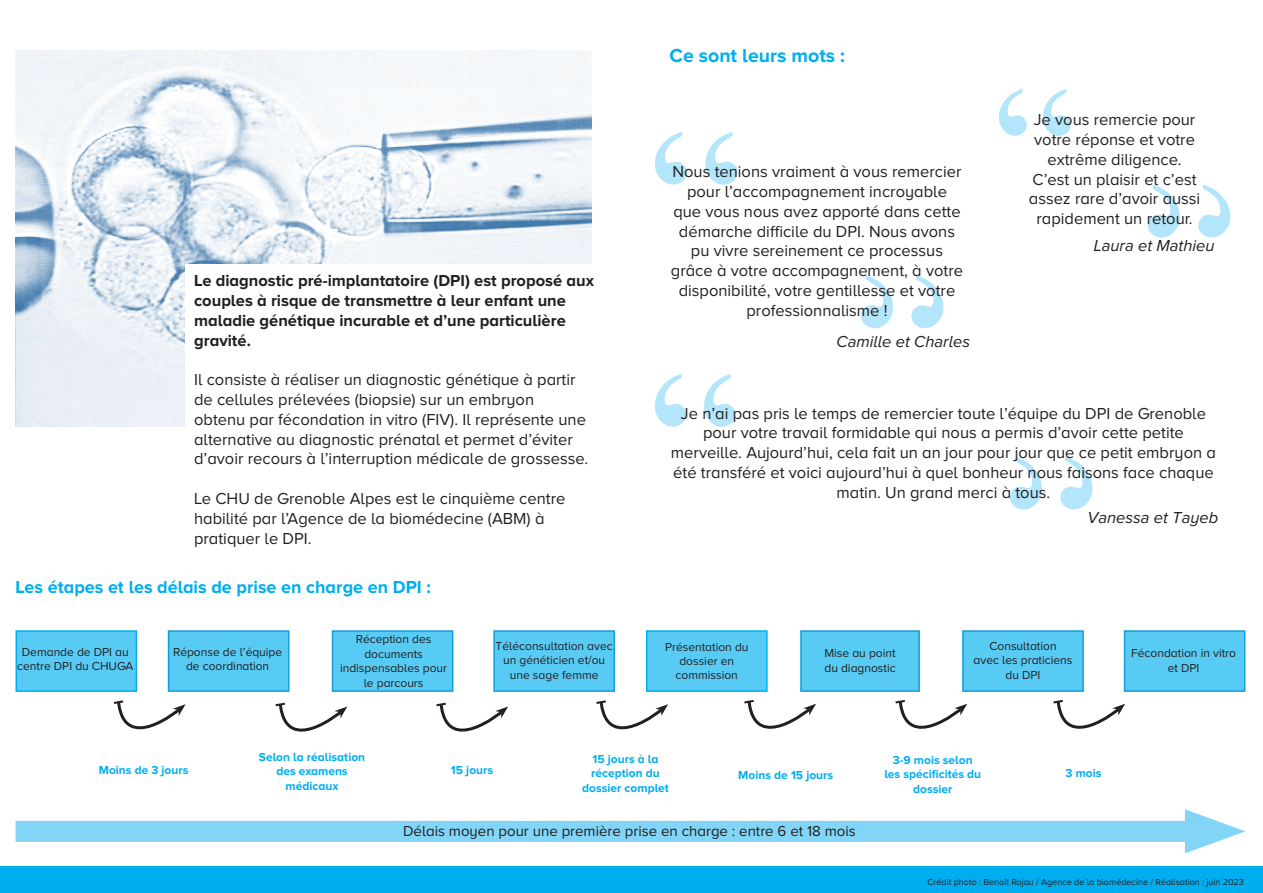
<style>
.page{position:relative;width:1263px;height:893px;background:#fff}
.page>*{position:absolute;margin:0;border:0;box-sizing:border-box;transform-origin:0 0}
.t1{font:700 19.5px "Proxima Nova A";color:#00aeef}
.t2{font:700 18px "Proxima Nova A";color:#00aeef}
.t3{font:16.5px/19.8px "Proxima Nova A";color:#231f20;text-align:center}
.t4{font:700 16.5px/19.8px "Proxima Nova A";color:#231f20}
.t5{font:italic 16.5px "Proxima Nova A";color:#231f20}
.t6{font:15px "Proxima Nova A";color:#231f20}
.t7{font:12px/14.4px "Proxima Nova A";color:#231f20;text-align:center}
.t8{font:700 12px/14.4px "Proxima Nova A";color:#00aeef;text-align:center}
.t9{font:9px "Proxima Nova A";color:#231f20}
</style>
<div class="page">
<div style="left:0;top:867px;width:1263px;height:26px;background:#00aeef"></div>
<div style="left:16px;top:821px;width:1193px;height:21px;background:#82d5f7"></div>
<svg style="left:1185px;top:809px;width:60px;height:44px"></svg>
<img style="left:16px;top:50px;width:575px;height:377px">
<div style="left:186px;top:265px;width:420px;height:297px;background:#fff"></div>
<svg style="left:705px;top:132px;width:33px;height:53px"></svg>
<svg style="left:655px;top:132px;width:32px;height:53px"></svg>
<svg style="left:1042px;top:89px;width:29px;height:47px"></svg>
<svg style="left:999px;top:89px;width:28px;height:47px"></svg>
<svg style="left:704px;top:374px;width:31px;height:53px"></svg>
<svg style="left:655px;top:374px;width:31px;height:53px"></svg>
<svg style="left:861px;top:275px;width:32px;height:54px"></svg>
<svg style="left:911px;top:275px;width:32px;height:53px"></svg>
<svg style="left:1147px;top:185px;width:33px;height:53px"></svg>
<svg style="left:1198px;top:184px;width:32px;height:54px"></svg>
<svg style="left:1010px;top:457px;width:32px;height:53px"></svg>
<svg style="left:1060px;top:456px;width:32px;height:54px"></svg>
<div style="left:493px;top:630px;width:122px;height:62px;background:#58cbf4;border:2px solid #149dd9"></div>
<div style="left:332px;top:630px;width:121px;height:62px;background:#58cbf4;border:2px solid #149dd9"></div>
<div style="left:16px;top:630px;width:121px;height:62px;background:#58cbf4;border:2px solid #00aeef"></div>
<div style="left:168px;top:630px;width:121px;height:62px;background:#58cbf4;border:2px solid #149dd9"></div>
<svg style="left:113px;top:700px;width:73px;height:30px"></svg>
<svg style="left:275px;top:702px;width:72px;height:30px"></svg>
<svg style="left:436px;top:702px;width:72px;height:30px"></svg>
<svg style="left:596px;top:700px;width:72px;height:30px"></svg>
<div style="left:1124px;top:630px;width:121px;height:62px;background:#58cbf4;border:2px solid #149dd9"></div>
<div style="left:962px;top:630px;width:122px;height:62px;background:#58cbf4;border:2px solid #149dd9"></div>
<div style="left:800px;top:630px;width:120px;height:62px;background:#58cbf4;border:2px solid #149dd9"></div>
<div style="left:646px;top:630px;width:122px;height:62px;background:#58cbf4;border:2px solid #00aeef"></div>
<svg style="left:744px;top:700px;width:72px;height:29px"></svg>
<svg style="left:895px;top:700px;width:72px;height:29px"></svg>
<svg style="left:1053px;top:700px;width:72px;height:29px"></svg>
<p class="t4" style="left:194px;top:270px;width:401px">Le diagnostic pré-implantatoire (DPI) est proposé aux couples à risque de transmettre à leur enfant une maladie génétique incurable et d’une particulière gravité.</p>
<p class="t3" style="left:194px;top:369px;width:396px;text-align:left">Il consiste à réaliser un diagnostic génétique à partir de cellules prélevées (biopsie) sur un embryon obtenu par fécondation in vitro (FIV). Il représente une alternative au diagnostic prénatal et permet d’éviter d’avoir recours à l’interruption médicale de grossesse.</p>
<p class="t3" style="left:194px;top:488px;width:373px;text-align:left">Le CHU de Grenoble Alpes est le cinquième centre habilité par l’Agence de la biomédecine (ABM) à pratiquer le DPI.</p>
<p class="t2" style="left:16px;top:576px;width:417px">Les étapes et les délais de prise en charge en DPI :</p>
<p class="t7" style="left:17px;top:644px;width:118px">Demande de DPI au centre DPI du CHUGA</p>
<p class="t7" style="left:173px;top:644px;width:111px">Réponse de l’équipe de coordination</p>
<p class="t7" style="left:340px;top:632px;width:109px">Réception des documents indispensables pour le parcours</p>
<p class="t7" style="left:496px;top:638px;width:119px">Téléconsultation avec un généticien et/ou une sage femme</p>
<p class="t1" style="left:670px;top:45px;width:177px">Ce sont leurs mots :</p>
<p class="t3" style="left:671px;top:162px;width:294px">Nous tenions vraiment à vous remercier pour l’accompagnement incroyable<br>que vous nous avez apporté dans cette démarche difficile du DPI. Nous avons pu vivre sereinement ce processus grâce à votre accompagnement, à votre disponibilité, votre gentillesse et votre professionnalisme !</p>
<p class="t5" style="left:836px;top:332px;width:135px">Camille et Charles</p>
<p class="t3" style="left:1034px;top:110px;width:163px">Je vous remercie pour votre réponse et votre extrême diligence.</p>
<p class="t3" style="left:1029px;top:169px;width:173px;text-align:left">C’est un plaisir et c’est assez rare d’avoir aussi</p>
<p class="t3" style="left:1036px;top:209px;width:158px">rapidement un retour.</p>
<p class="t5" style="left:1094px;top:236px;width:122px">Laura et Mathieu</p>
<p class="t3" style="left:681px;top:403px;width:526px">Je n’ai pas pris le temps de remercier toute l’équipe du DPI de Grenoble pour votre travail formidable qui nous a permis d’avoir cette petite</p>
<p class="t3" style="left:671px;top:443px;width:546px">merveille. Aujourd’hui, cela fait un an jour pour jour que ce petit embryon a été transféré et voici aujourd’hui à quel bonheur nous faisons face chaque matin. Un grand merci à tous.</p>
<p class="t5" style="left:1087px;top:508px;width:132px">Vanessa et Tayeb</p>
<p class="t7" style="left:665px;top:639px;width:85px">Présentation du dossier en commission</p>
<p class="t7" style="left:989px;top:638px;width:69px">Consultation</p>
<p class="t7" style="left:824px;top:646px;width:73px">Mise au point</p>
<p class="t7" style="left:824px;top:660px;width:73px">du diagnostic</p>
<p class="t7" style="left:973px;top:653px;width:100px">avec les praticiens du DPI</p>
<p class="t7" style="left:1131px;top:646px;width:106px">Fécondation in vitro et DPI</p>
<p class="t8" style="left:99px;top:762px;width:91px">Moins de 3 jours</p>
<p class="t8" style="left:259px;top:750px;width:108px">Selon la réalisation des examens</p>
<p class="t8" style="left:286px;top:778px;width:54px">médicaux</p>
<p class="t8" style="left:451px;top:762px;width:44px">15 jours</p>
<p class="t8" style="left:592px;top:751px;width:68px">15 jours à la</p>
<p class="t8" style="left:591px;top:766px;width:70px">réception du</p>
<p class="t8" style="left:582px;top:780px;width:88px">dossier complet</p>
<p class="t8" style="left:738px;top:768px;width:96px">Moins de 15 jours</p>
<p class="t8" style="left:884px;top:752px;width:98px">3-9 mois selon les spécificités du dossier</p>
<p class="t8" style="left:1065px;top:766px;width:38px">3 mois</p>
<p class="t6" style="left:403px;top:823px;width:454px">Délais moyen pour une première prise en charge : entre 6 et 18 mois</p>
<p class="t9" style="left:927px;top:876px;width:318px">Crédit photo : Benoît Rajau / Agence de la biomédecine / Réalisation : juin 2023</p>
</div>
